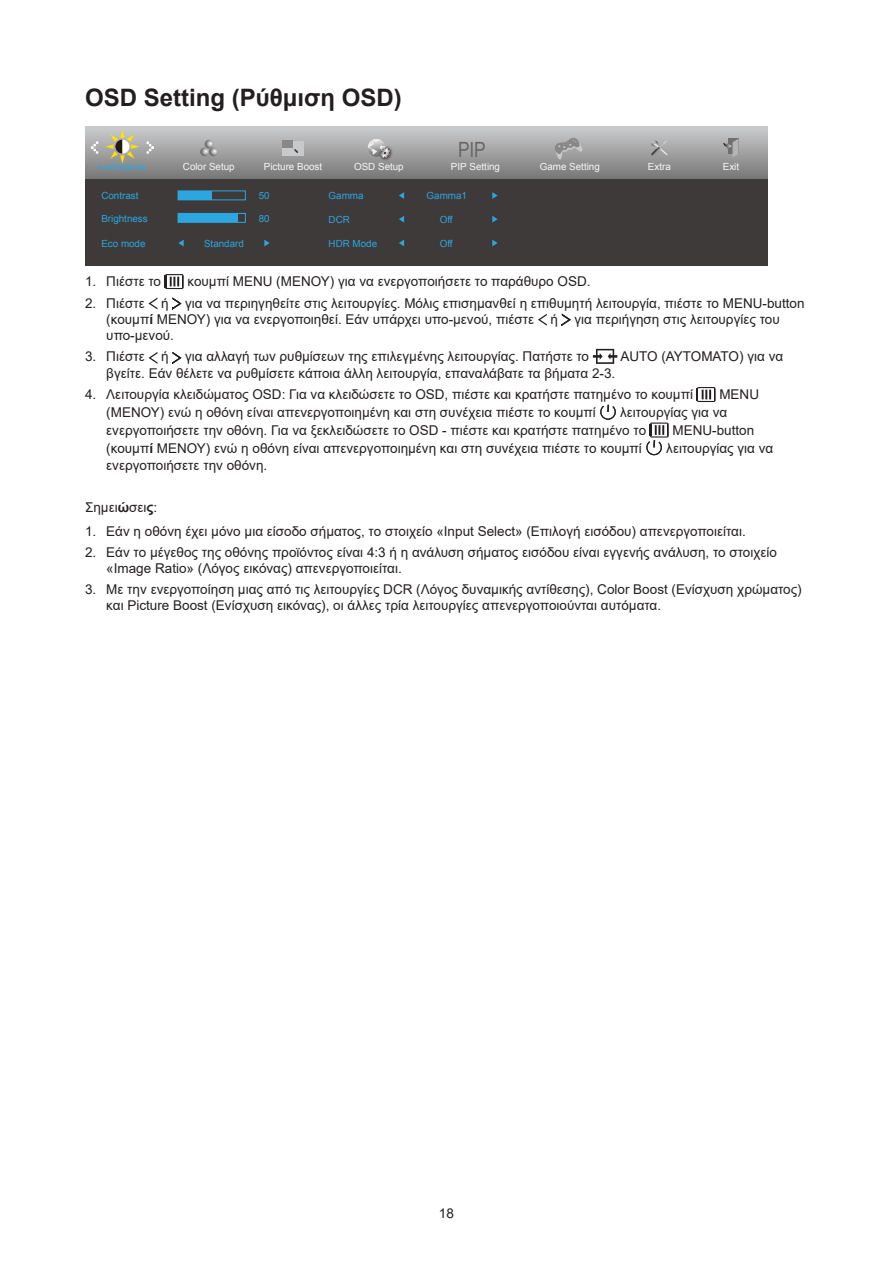
<style>
.page{position:relative;width:893px;height:1263px;background:#fff}
.page>*{position:absolute;margin:0;border:0;box-sizing:border-box;transform-origin:0 0}
.Heading_2{font:700 24px "Arial";color:#231f20}
.t1{font:21px "Arial Narrow";color:#686565}
.t2{font:13.5px/16.2px "Arial";color:#231f20}
.t3{font:9.75px "Arial";color:#2ca6e0}
.t4{font:9.75px "Arial";color:#f7f7f7}
.s1{font-weight:700}
</style>
<div class="page">
<svg style="left:85px;top:127px;width:683px;height:52px;background:#a0a0a1"></svg>
<div style="left:85px;top:179px;width:683px;height:87px;background:#3e3a39"></div>
<svg style="left:91px;top:141px;width:8px;height:13px"></svg>
<svg style="left:146px;top:141px;width:8px;height:13px"></svg>
<svg style="left:105px;top:130px;width:34px;height:34px"></svg>
<svg style="left:200px;top:140px;width:18px;height:16px"></svg>
<div style="left:283px;top:141px;width:21px;height:15px;background:#c8c9ca"></div>
<div style="left:283px;top:141px;width:10px;height:7px;background:#888"></div>
<img style="left:377px;top:145px;width:18px;height:18px">
<svg style="left:368px;top:139px;width:22px;height:19px"></svg>
<svg style="left:723px;top:138px;width:16px;height:19px"></svg>
<svg style="left:651px;top:140px;width:18px;height:16px"></svg>
<div style="left:178px;top:191px;width:34px;height:9px;background:#2ca6e0"></div>
<div style="left:178px;top:213px;width:68px;height:10px;border:1px solid #2ca6e0"></div>
<div style="left:178px;top:213px;width:59px;height:9px;background:#2ca6e0"></div>
<svg style="left:178px;top:240px;width:6px;height:6px"></svg>
<svg style="left:264px;top:240px;width:6px;height:6px"></svg>
<svg style="left:399px;top:192px;width:5px;height:7px"></svg>
<svg style="left:492px;top:192px;width:6px;height:7px"></svg>
<svg style="left:399px;top:216px;width:5px;height:7px"></svg>
<svg style="left:492px;top:216px;width:6px;height:7px"></svg>
<svg style="left:399px;top:240px;width:5px;height:6px"></svg>
<svg style="left:492px;top:240px;width:6px;height:6px"></svg>
<svg style="left:555px;top:137px;width:27px;height:23px"></svg>
<svg style="left:165px;top:274px;width:19px;height:15px"></svg>
<svg style="left:148px;top:298px;width:9px;height:11px"></svg>
<svg style="left:172px;top:297px;width:9px;height:12px"></svg>
<svg style="left:538px;top:314px;width:9px;height:12px"></svg>
<svg style="left:562px;top:314px;width:9px;height:12px"></svg>
<svg style="left:148px;top:352px;width:9px;height:12px"></svg>
<svg style="left:172px;top:352px;width:9px;height:12px"></svg>
<svg style="left:593px;top:349px;width:24px;height:15px"></svg>
<svg style="left:697px;top:387px;width:19px;height:15px"></svg>
<svg style="left:600px;top:405px;width:16px;height:15px"></svg>
<svg style="left:646px;top:422px;width:23px;height:33px"></svg>
<p class="Heading_2" style="left:85px;top:80px;width:318px">OSD Setting (Ρύθμιση OSD)</p>
<p class="t1" style="left:458px;top:134px;width:29px">PIP</p>
<p class="t3" style="left:98px;top:160px;width:50px">Luminance</p>
<p class="t4" style="left:183px;top:160px;width:53px">Color Setup</p>
<p class="t4" style="left:264px;top:160px;width:60px">Picture Boost</p>
<p class="t4" style="left:354px;top:160px;width:51px">OSD Setup</p>
<p class="t4" style="left:648px;top:160px;width:24px">Extra</p>
<p class="t4" style="left:723px;top:160px;width:18px">Exit</p>
<p class="t3" style="left:101px;top:189px;width:39px">Contrast</p>
<p class="t3" style="left:259px;top:189px;width:12px">50</p>
<p class="t3" style="left:101px;top:212px;width:48px">Brightness</p>
<p class="t3" style="left:259px;top:212px;width:12px">80</p>
<p class="t3" style="left:101px;top:237px;width:46px">Eco mode</p>
<p class="t3" style="left:204px;top:237px;width:41px">Standard</p>
<p class="t4" style="left:451px;top:160px;width:51px">PIP Setting</p>
<p class="t4" style="left:540px;top:160px;width:62px">Game Setting</p>
<p class="t3" style="left:329px;top:189px;width:36px">Gamma</p>
<p class="t3" style="left:427px;top:189px;width:42px">Gamma1</p>
<p class="t3" style="left:329px;top:213px;width:23px">DCR</p>
<p class="t3" style="left:440px;top:213px;width:14px">Off</p>
<p class="t3" style="left:329px;top:237px;width:50px">HDR Mode</p>
<p class="t3" style="left:440px;top:237px;width:14px">Off</p>
<p class="t2" style="left:85px;top:273px;width:78px">1. Πιέστε το</p>
<p class="t2" style="left:187px;top:273px;width:405px">κουμπί MENU (ΜΕΝΟΥ) για να ενεργοποιήσετε το παράθυρο OSD.</p>
<p class="t2" style="left:106px;top:295px;width:700px;text-indent:-21px">2. Πιέστε ή για να περιηγηθείτε στις λειτουργίες. Μόλις επισημανθεί η επιθυμητή λειτουργία, πιέστε το MENU-button (κουμπ<span class="s1">ί</span> ΜΕΝΟΥ) για να ενεργοποιηθεί. Εάν υπάρχει υπο-μενού, πιέστε ή για περιήγηση στις λειτουργίες του υπο-μενού.</p>
<p class="t2" style="left:85px;top:348px;width:506px">3. Πιέστε ή για αλλαγή των ρυθμίσεων της επιλεγμένης λειτουργίας. Πατήστε το</p>
<p class="t2" style="left:620px;top:348px;width:164px">AUTO (ΑΥΤΟΜΑΤΟ) για να</p>
<p class="t2" style="left:106px;top:365px;width:510px">βγείτε. Εάν θέλετε να ρυθμίσετε κάποια άλλη λειτουργία, επαναλάβατε τα βήματα 2-3.</p>
<p class="t2" style="left:85px;top:386px;width:609px">4. Λειτουργία κλειδώματος OSD: Για να κλειδώσετε το OSD, πιέστε και κρατήστε πατημένο το κουμπί</p>
<p class="t2" style="left:719px;top:386px;width:41px">MENU</p>
<p class="t2" style="left:106px;top:404px;width:491px">(ΜΕΝΟΥ) ενώ η οθόνη είναι απενεργοποιημένη και στη συνέχεια πιέστε το κουμπί</p>
<p class="t2" style="left:106px;top:403px;width:622px;line-height:17.7px;text-indent:514px">λειτουργίας για να ενεργοποιήσετε την οθόνη. Για να ξεκλειδώσετε το OSD - πιέστε και κρατήστε πατημένο το</p>
<p class="t2" style="left:672px;top:422px;width:83px">MENU-button</p>
<p class="t2" style="left:106px;top:440px;width:537px">(κουμπ<span class="s1">ί</span> ΜΕΝΟΥ) ενώ η οθόνη είναι απενεργοποιημένη και στη συνέχεια πιέστε το κουμπί</p>
<p class="t2" style="left:666px;top:440px;width:109px">λειτουργίας για να</p>
<p class="t2" style="left:106px;top:457px;width:162px">ενεργοποιήσετε την οθόνη.</p>
<p class="t2" style="left:85px;top:499px;width:74px">Σημει<span class="s1">ώ</span>σει<span class="s1">ς</span>:</p>
<p class="t2" style="left:85px;top:523px;width:662px">1. Εάν η οθόνη έχει μόνο μια είσοδο σήματος, το στοιχείο «Input Select» (Επιλογή εισόδου) απενεργοποιείται.</p>
<p class="t2" style="left:106px;top:544px;width:672px;text-indent:-21px">2. Εάν το μέγεθος της οθόνης προϊόντος είναι 4:3 ή η ανάλυση σήματος εισόδου είναι εγγενής ανάλυση, το στοιχείο «Image Ratio» (Λόγος εικόνας) απενεργοποιείται.</p>
<p class="t2" style="left:106px;top:581px;width:697px;text-indent:-21px">3. Με την ενεργοποίηση μιας από τις λειτουργίες DCR (Λόγος δυναμικής αντίθεσης), Color Boost (Ενίσχυση χρώματος) και Picture Boost (Ενίσχυση εικόνας), οι άλλες τρία λειτουργίες απενεργοποιούνται αυτόματα.</p>
<p class="t2" style="left:439px;top:1205px;width:17px">18</p>
</div>
